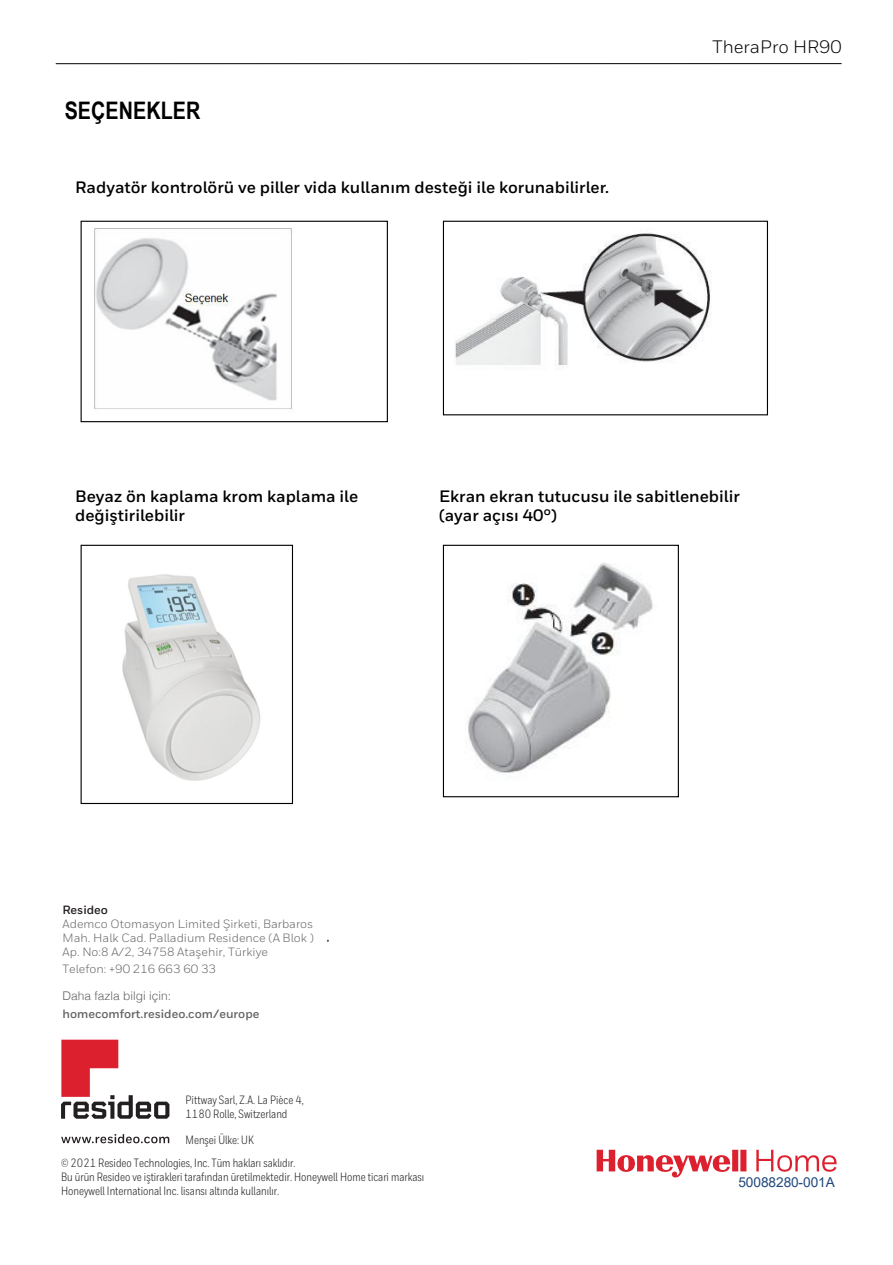
<style>
.page{position:relative;width:893px;height:1265px;background:#fff}
.page>*{position:absolute;margin:0;border:0;box-sizing:border-box;transform-origin:0 0}
.t1{font:700 24.15px "Arial Narrow";letter-spacing:.005em;color:#000}
.t2{font:18px "Honeywell Sans";color:#000}
.t3{font:700 16.5px/19.8px "Honeywell Sans";color:#000}
.t4{font:13.65px "Arial";letter-spacing:-.005em;color:#1f487c}
.t5{font:12px/14px "Honeywell Cond";color:#231f20}
.t6{font:12px/14px "Honeywell Sans";color:#636466;text-align:justify}
.t7{font:700 12px "Honeywell Sans";color:#636466}
.t8{font:300 12px "Helvetica";color:#636466}
.t9{font:700 12px "Honeywell Sans";color:#231f20}
</style>
<div class="page">
<img style="left:122px;top:574px;width:138px;height:207px">
<svg style="left:61px;top:1134px;width:108px;height:9px"></svg>
<hr style="left:56px;top:63px;width:786px;height:1px;background:#000">
<div style="left:81px;top:221px;width:307px;height:201px;border:1px solid #000"></div>
<img style="left:94px;top:228px;width:198px;height:181px">
<div style="left:443px;top:221px;width:325px;height:194px;border:1px solid #000"></div>
<img style="left:455px;top:233px;width:256px;height:133px">
<div style="left:81px;top:545px;width:212px;height:259px;border:1px solid #000"></div>
<div style="left:443px;top:545px;width:236px;height:252px;border:1px solid #000"></div>
<img style="left:468px;top:562px;width:185px;height:211px">
<svg style="left:61px;top:1039px;width:108px;height:79px"></svg>
<svg style="left:597px;top:1149px;width:240px;height:28px"></svg>
<h1 class="t1" style="left:65px;top:92px;width:137px">SEÇENEKLER</h1>
<h3 class="t3" style="left:75px;top:178px;width:535px">Radyatör kontrolörü ve piller vida kullanım desteği ile korunabilirler.</h3>
<h2 class="t2" style="left:712px;top:36px;width:131px">TheraPro HR90</h2>
<h3 class="t3" style="left:75px;top:486px;width:284px">Beyaz ön kaplama krom kaplama ile değiştirilebilir</h3>
<h3 class="t3" style="left:439px;top:486px;width:302px">Ekran ekran tutucusu ile sabitlenebilir (ayar açısı 40°)</h3>
<p class="t9" style="left:62px;top:902px;width:47px">Resideo</p>
<p class="t6" style="left:63px;top:916px;width:253px">Ademco Otomasyon Limited Şirketi, Barbaros Mah. Halk Cad. Palladium Residence (A Blok )<br>Ap. No:8 A/2, 34758 Ataşehir, Türkiye</p>
<p class="t6" style="left:63px;top:962px;width:155px">Telefon: +90 216 663 60 33</p>
<p class="t8" style="left:63px;top:985px;width:110px">Daha fazla bilgi için:</p>
<p class="t7" style="left:62px;top:1006px;width:199px">homecomfort.resideo.com/europe</p>
<p class="t5" style="left:186px;top:1093px;width:120px">Pittway Sarl, Z.A. La Pièce 4,<br>1180 Rolle, Switzerland</p>
<p class="t5" style="left:186px;top:1132px;width:70px">Menşei Ülke: UK</p>
<p class="t5" style="left:61px;top:1155px;width:365px">© 2021 Resideo Technologies, Inc. Tüm hakları saklıdır.<br>Bu ürün Resideo ve iştirakleri tarafından üretilmektedir. Honeywell Home ticari markası<br>Honeywell International Inc. lisansı altında kullanılır.</p>
<p class="t4" style="left:738px;top:1173px;width:98px">50088280-001A</p>
</div>
